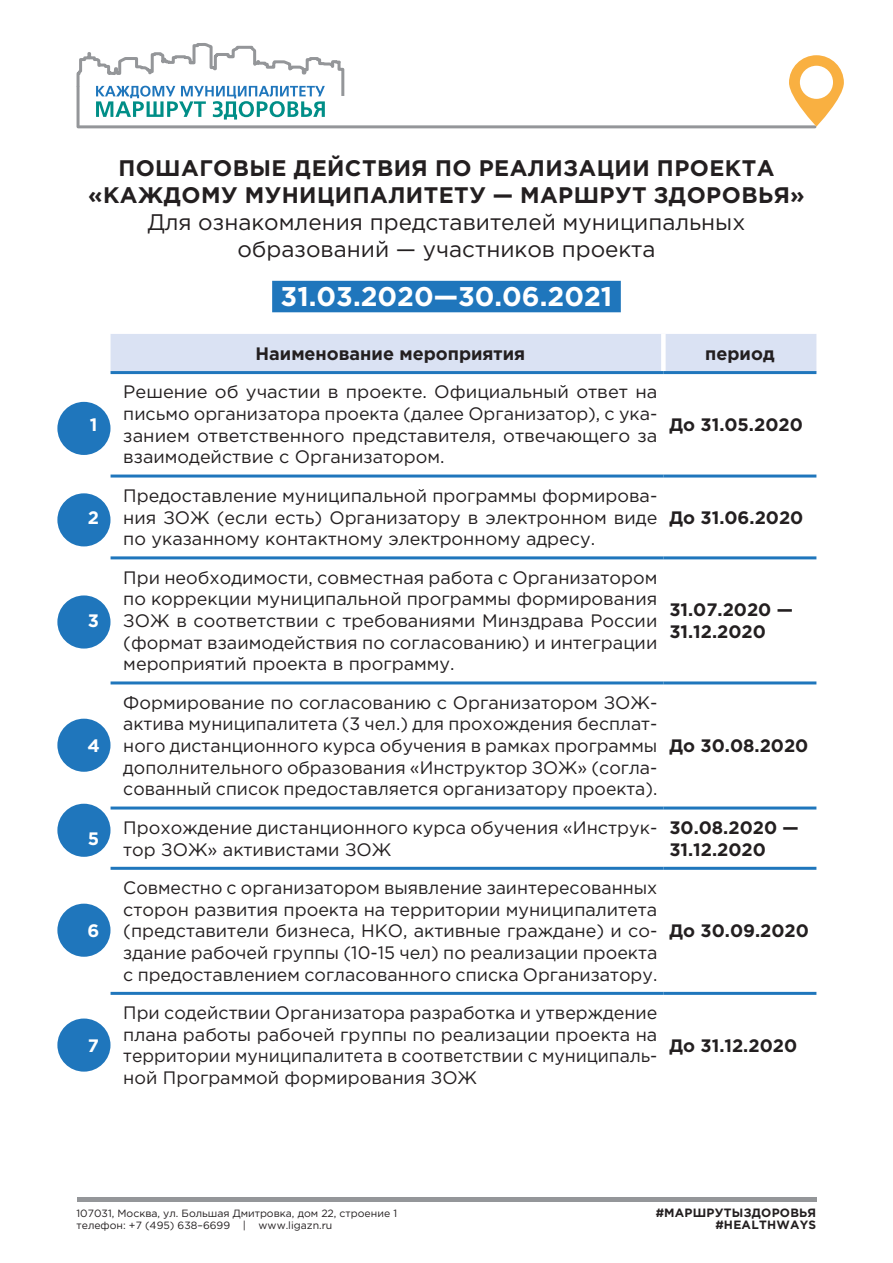
<style>
.page{position:relative;width:893px;height:1263px;background:#fff}
.page>*{position:absolute;margin:0;border:0;box-sizing:border-box;transform-origin:0 0}
.t1{font:700 27px "Gotham Pro";color:#fff}
.t2{font:700 22.5px/27px "Gotham Pro";letter-spacing:.02em;color:#231f20;text-align:center}
.t3{font:22.5px/27px "Gotham Pro";color:#231f20;text-align:center}
.t4{font:18px/21.6px "Gotham Pro";color:#231f20;text-align:justify}
.t5{font:700 18px/21.6px "Gotham Pro";color:#231f20}
.t6{font:700 18px "Gotham Pro";color:#fff}
.t7{font:700 12px/12px "Gotham Pro";letter-spacing:.02em;color:#231f20;text-align:right}
.t8{font:10.5px/12.6px "Gotham Pro";color:#231f20}
</style>
<div class="page">
<hr style="left:77px;top:1197px;width:739px;height:4px;background:#949699">
<hr style="left:78px;top:125px;width:737px;height:3px;background:#949699">
<svg style="left:789px;top:55px;width:55px;height:72px"></svg>
<svg style="left:76px;top:43px;width:269px;height:77px"></svg>
<hr style="left:77px;top:86px;width:3px;height:41px;background:#949699">
<div style="left:57px;top:402px;width:53px;height:53px;background:#1f76bc;border-radius:50%"></div>
<div style="left:57px;top:493px;width:53px;height:53px;background:#1f76bc;border-radius:50%"></div>
<div style="left:57px;top:595px;width:53px;height:53px;background:#1f76bc;border-radius:50%"></div>
<div style="left:57px;top:719px;width:53px;height:53px;background:#1f76bc;border-radius:50%"></div>
<div style="left:57px;top:804px;width:53px;height:53px;background:#1f76bc;border-radius:50%"></div>
<div style="left:57px;top:904px;width:53px;height:53px;background:#1f76bc;border-radius:50%"></div>
<div style="left:57px;top:1018px;width:53px;height:53px;background:#1f76bc;border-radius:50%"></div>
<div style="left:272px;top:281px;width:349px;height:31px;background:#1f76bc"></div>
<div style="left:111px;top:334px;width:705px;height:37px;background:#dae2f3"></div>
<div style="left:661px;top:334px;width:5px;height:37px;background:#fff"></div>
<hr style="left:111px;top:371px;width:552px;height:3px;background:#1f76bc">
<hr style="left:663px;top:371px;width:153px;height:3px;background:#1f76bc">
<hr style="left:111px;top:474px;width:552px;height:3px;background:#1f76bc">
<hr style="left:111px;top:556px;width:552px;height:3px;background:#1f76bc">
<hr style="left:111px;top:681px;width:552px;height:3px;background:#1f76bc">
<hr style="left:111px;top:806px;width:552px;height:3px;background:#1f76bc">
<hr style="left:111px;top:867px;width:552px;height:3px;background:#1f76bc">
<hr style="left:663px;top:474px;width:153px;height:3px;background:#1f76bc">
<hr style="left:663px;top:556px;width:153px;height:3px;background:#1f76bc">
<hr style="left:663px;top:681px;width:153px;height:3px;background:#1f76bc">
<hr style="left:663px;top:806px;width:153px;height:3px;background:#1f76bc">
<hr style="left:663px;top:867px;width:153px;height:3px;background:#1f76bc">
<hr style="left:111px;top:992px;width:552px;height:3px;background:#1f76bc">
<hr style="left:663px;top:992px;width:153px;height:3px;background:#1f76bc">
<p class="t2" style="left:88px;top:154px;width:718px">ПОШАГОВЫЕ ДЕЙСТВИЯ ПО РЕАЛИЗАЦИИ ПРОЕКТА «КАЖДОМУ МУНИЦИПАЛИТЕТУ — МАРШРУТ ЗДОРОВЬЯ»</p>
<p class="t3" style="left:148px;top:208px;width:599px">Для ознакомления представителей муниципальных образований — участников проекта</p>
<h1 class="t1" style="left:281px;top:281px;width:333px">31.03.2020—30.06.2021</h1>
<p class="t5" style="left:256px;top:342px;width:271px">Наименование мероприятия</p>
<p class="t5" style="left:705px;top:342px;width:71px">период</p>
<p class="t6" style="left:90px;top:414px;width:9px">1</p>
<p class="t4" style="left:123px;top:381px;width:536px">Решение об участии в проекте. Официальный ответ на письмо организатора проекта (далее Организатор), с ука&shy;занием ответственного представителя, отвечающего за взаимодействие с Организатором.</p>
<p class="t5" style="left:669px;top:413px;width:135px">До 31.05.2020</p>
<p class="t6" style="left:88px;top:507px;width:13px">2</p>
<p class="t4" style="left:123px;top:485px;width:536px">Предоставление муниципальной программы формирова&shy;ния ЗОЖ (если есть) Организатору в электронном виде по указанному контактному электронному адресу.</p>
<p class="t5" style="left:669px;top:506px;width:136px">До 31.06.2020</p>
<p class="t6" style="left:88px;top:610px;width:13px">3</p>
<p class="t4" style="left:123px;top:567px;width:536px">При необходимости, совместная работа с Организатором по коррекции муниципальной программы формирования ЗОЖ в соответствии с требованиями Минздрава России (формат взаимодействия по согласованию) и интеграции мероприятий проекта в программу.</p>
<p class="t5" style="left:669px;top:599px;width:125px">31.07.2020 —<br>31.12.2020</p>
<p class="t6" style="left:87px;top:735px;width:14px">4</p>
<p class="t4" style="left:123px;top:692px;width:536px">Формирование по согласованию с Организатором ЗОЖ&shy;актива муниципалитета (3 чел.) для прохождения бесплат&shy;ного дистанционного курса обучения в рамках программы дополнительного образования «Инструктор ЗОЖ» (согла&shy;сованный список предоставляется организатору проекта).</p>
<p class="t5" style="left:669px;top:734px;width:141px">До 30.08.2020</p>
<p class="t6" style="left:88px;top:828px;width:13px">5</p>
<p class="t4" style="left:123px;top:817px;width:536px">Прохождение дистанционного курса обучения «Инструк&shy;тор ЗОЖ» активистами ЗОЖ</p>
<p class="t5" style="left:669px;top:816px;width:131px">30.08.2020 —<br>31.12.2020</p>
<p class="t6" style="left:88px;top:921px;width:13px">6</p>
<p class="t6" style="left:88px;top:1035px;width:13px">7</p>
<p class="t4" style="left:123px;top:877px;width:536px">Совместно с организатором выявление заинтересованных сторон развития проекта на территории муниципалитета (представители бизнеса, НКО, активные граждане) и со&shy;здание рабочей группы (10-15 чел) по реализации проекта с предоставлением согласованного списка Организатору.</p>
<p class="t4" style="left:123px;top:1002px;width:536px">При содействии Организатора разработка и утверждение плана работы рабочей группы по реализации проекта на территории муниципалитета в соответствии с муниципаль&shy;ной Программой формирования ЗОЖ</p>
<p class="t5" style="left:669px;top:920px;width:141px">До 30.09.2020</p>
<p class="t5" style="left:669px;top:1034px;width:129px">До 31.12.2020</p>
<p class="t8" style="left:77px;top:1206px;width:322px">107031, Москва, ул. Большая Дмитровка, дом 22, строение 1 телефон: +7 (495) 638–6699 | www.ligazn.ru</p>
<p class="t7" style="left:656px;top:1207px;width:162px">#МАРШРУТЫЗДОРОВЬЯ #HEALTHWAYS</p>
</div>
